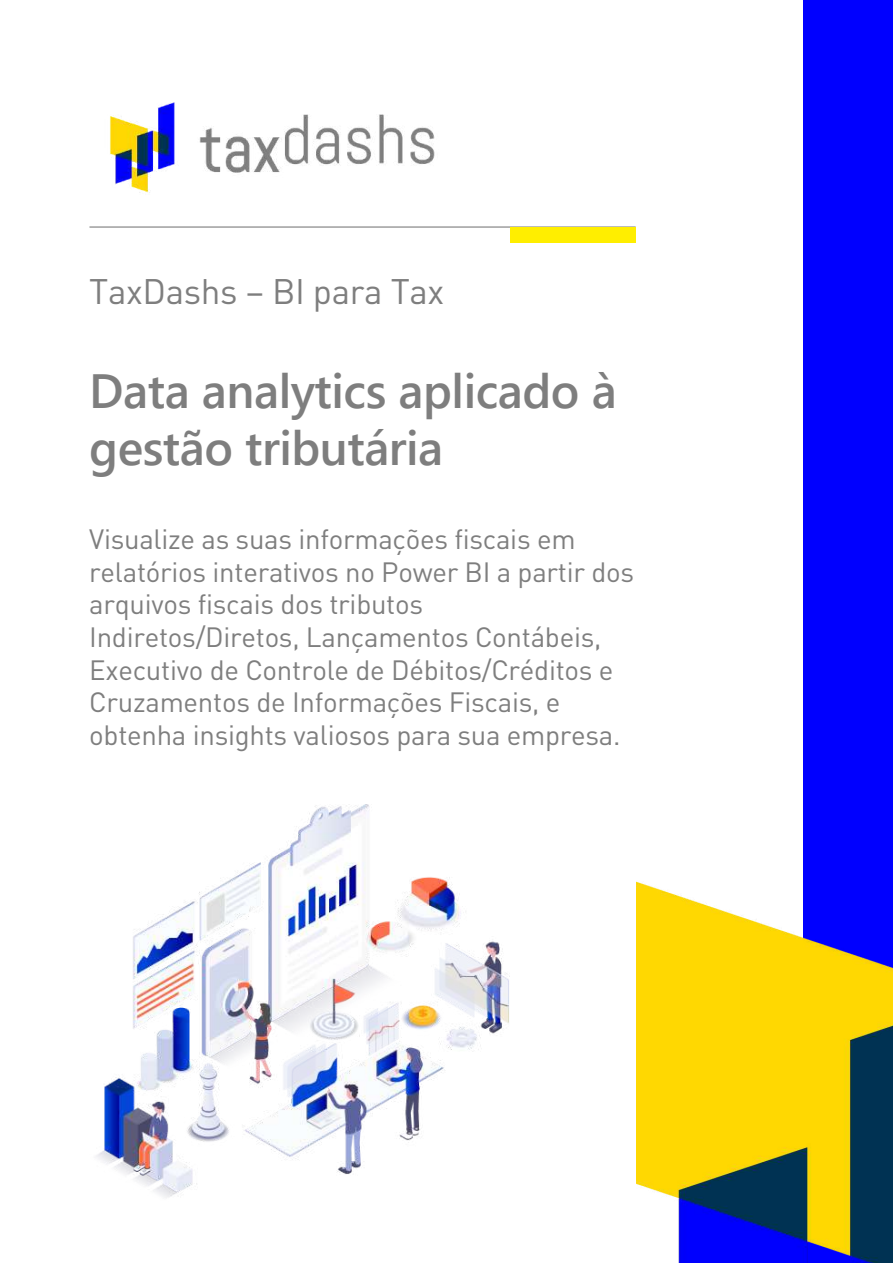
<style>
.page{position:relative;width:893px;height:1264px;background:#fff}
.page>*{position:absolute;margin:0;border:0;box-sizing:border-box;transform-origin:0 0}
.t1{font:600 48px/57.2px "Segoe UI";letter-spacing:-.01em;color:#7e7e7e}
.t2{font:35.1px "DIN Pro";letter-spacing:-.01em;color:#7e7e7e}
.t3{font:27.6px/32.5px "DIN Pro";letter-spacing:-.01em;color:#7e7e7e}
</style>
<div class="page">
<hr style="left:90px;top:226px;width:545px;height:1px;background:#7e7e7e">
<div style="left:510px;top:227px;width:125px;height:16px;background:#fe0"></div>
<div style="left:803px;top:0;width:89px;height:1262px;background:#00f"></div>
<img style="left:110px;top:102px;width:325px;height:91px">
<img style="left:96px;top:805px;width:414px;height:393px">
<img style="left:636px;top:881px;width:256px;height:381px">
<p class="t2" style="left:89px;top:268px;width:356px">TaxDashs – BI para Tax</p>
<h1 class="t1" style="left:89px;top:359px;width:529px">Data analytics aplicado à gestão tributária</h1>
<p class="t3" style="left:89px;top:521px;width:546px">Visualize as suas informações fiscais em relatórios interativos no Power BI a partir dos arquivos fiscais dos tributos Indiretos/Diretos, Lançamentos Contábeis, Executivo de Controle de Débitos/Créditos e Cruzamentos de Informações Fiscais, e obtenha insights valiosos para sua empresa.</p>
</div>
